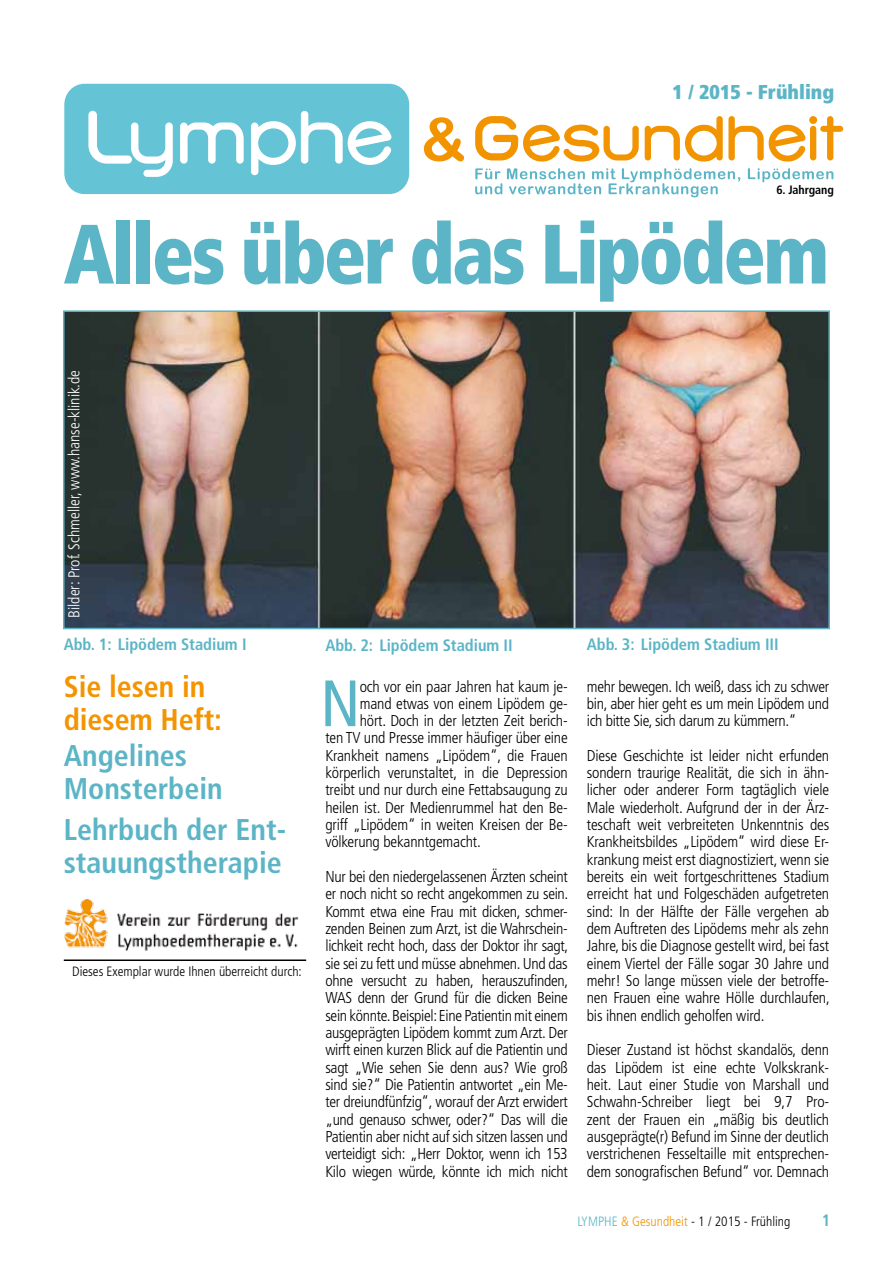
<style>
.page{position:relative;width:893px;height:1263px;background:#fff}
.page>*{position:absolute;margin:0;border:0;box-sizing:border-box;transform-origin:0 0}
.t1{font:900 condensed 84px "Frutiger";letter-spacing:-.03em;color:#5cb5c6;scale:.9 1}
.t2{font:condensed 65.4px "Frutiger";color:#5cb5c6}
.t3{font:700 condensed 30px/33px "Frutiger";color:#5cb5c6}
.t4{font:700 condensed 30px/33px "Frutiger";color:#f39400}
.t5{font:900 condensed 20.1px "Frutiger";color:#5cb5c6}
.t6{font:700 condensed 16.5px "Frutiger";color:#5cb5c6}
.t7{font:300 condensed 15.75px/17.4px "Frutiger";letter-spacing:-.01em;color:#000;text-align:justify}
.t8{font:300 condensed 15.75px "Frutiger";color:#fff}
.t9{font:300 condensed 13.5px "Frutiger";color:#000}
.t10{font:700 condensed 12px "Frutiger";color:#000}
.s1{color:#5cb5c6}
.s2{color:#f39400}
</style>
<div class="page">
<hr style="left:64px;top:959px;width:242px;height:2px;background:#000">
<img style="left:65px;top:899px;width:234px;height:52px">
<svg style="left:424px;top:116px;width:419px;height:46px"></svg>
<div style="left:64px;top:84px;width:345px;height:110px;background:#64c3d5;border-radius:20px"></div>
<svg style="left:180px;top:122px;width:64px;height:42px"></svg>
<svg style="left:88px;top:111px;width:85px;height:66px"></svg>
<svg style="left:251px;top:111px;width:141px;height:64px"></svg>
<svg style="left:475px;top:168px;width:358px;height:29px"></svg>
<img style="left:66px;top:313px;width:761px;height:313px">
<div style="left:63px;top:310px;width:767px;height:319px;border:2px solid #5cb5c6"></div>
<p class="t5" style="left:672px;top:80px;width:163px">1 / 2015 - Frühling</p>
<p class="t10" style="left:776px;top:183px;width:59px">6. Jahrgang</p>
<h1 class="t1" style="left:64px;top:203px;width:852px">Alles über das Lipödem</h1>
<p class="t8" style="left:65px;top:618px;width:249px;rotate:-90deg">Bilder: Prof. Schmeller, www.hanse-klinik.de</p>
<p class="t6" style="left:64px;top:635px;width:184px">Abb. 1: Lipödem Stadium I</p>
<p class="t6" style="left:325px;top:635px;width:189px">Abb. 2: Lipödem Stadium II</p>
<p class="t6" style="left:587px;top:635px;width:193px">Abb. 3: Lipödem Stadium III</p>
<h3 class="t4" style="left:64px;top:670px;width:160px">Sie lesen in diesem Heft:</h3>
<h3 class="t3" style="left:64px;top:739px;width:160px">Angelines<br>Monsterbein</h3>
<h3 class="t3" style="left:64px;top:814px;width:224px">Lehrbuch der Ent&shy;stauungstherapie</h3>
<p class="t9" style="left:72px;top:963px;width:231px">Dieses Exemplar wurde Ihnen überreicht durch:</p>
<h2 class="t2" style="left:320px;top:665px;width:42px">N</h2>
<p class="t7" style="left:360px;top:677px;width:210px">och vor ein paar Jahren hat kaum je-</p>
<p class="t7" style="left:360px;top:695px;width:210px">mand etwas von einem Lipödem ge-</p>
<p class="t7" style="left:360px;top:712px;width:210px">hört. Doch in der letzten Zeit berich-</p>
<p class="t7" style="left:325px;top:729px;width:244px">ten TV und Presse immer häufiger über eine</p>
<p class="t7" style="left:325px;top:747px;width:244px">Krankheit namens „Lipödem“, die Frauen</p>
<p class="t7" style="left:325px;top:764px;width:244px">körperlich verunstaltet, in die Depression</p>
<p class="t7" style="left:325px;top:781px;width:244px">treibt und nur durch eine Fettabsaugung zu</p>
<p class="t7" style="left:325px;top:799px;width:244px">heilen ist. Der Medienrummel hat den Be-</p>
<p class="t7" style="left:325px;top:816px;width:244px">griff „Lipödem“ in weiten Kreisen der Be-</p>
<p class="t7" style="left:325px;top:833px;width:157px">völkerung bekanntgemacht.</p>
<p class="t7" style="left:325px;top:868px;width:244px">Nur bei den niedergelassenen Ärzten scheint er noch nicht so recht angekommen zu sein.<br>Kommt etwa eine Frau mit dicken, schmer&shy;zenden Beinen zum Arzt, ist die Wahrschein&shy;lichkeit recht hoch, dass der Doktor ihr sagt, sie sei zu fett und müsse abnehmen. Und das ohne versucht zu haben, herauszufinden, WAS denn der Grund für die dicken Beine sein könnte. Beispiel: Eine Patientin mit einem ausgeprägten Lipödem kommt zum Arzt. Der wirft einen kurzen Blick auf die Patientin und sagt „Wie sehen Sie denn aus? Wie groß sind sie?“ Die Patientin antwortet „ein Me&shy;ter dreiundfünfzig“, worauf der Arzt erwidert „und genauso schwer, oder?“ Das will die Patientin aber nicht auf sich sitzen lassen und verteidigt sich: „Herr Doktor, wenn ich 153<br>Kilo wiegen würde, könnte ich mich nicht</p>
<p class="t7" style="left:587px;top:678px;width:244px">mehr bewegen. Ich weiß, dass ich zu schwer bin, aber hier geht es um mein Lipödem und ich bitte Sie, sich darum zu kümmern.“</p>
<p class="t7" style="left:587px;top:747px;width:244px">Diese Geschichte ist leider nicht erfunden sondern traurige Realität, die sich in ähn&shy;licher oder anderer Form tagtäglich viele Male wiederholt. Aufgrund der in der Ärz&shy;teschaft weit verbreiteten Unkenntnis des Krankheitsbildes „Lipödem“ wird diese Er&shy;krankung meist erst diagnostiziert, wenn sie bereits ein weit fortgeschrittenes Stadium erreicht hat und Folgeschäden aufgetreten sind: In der Hälfte der Fälle vergehen ab dem Auftreten des Lipödems mehr als zehn Jahre, bis die Diagnose gestellt wird, bei fast einem Viertel der Fälle sogar 30 Jahre und mehr! So lange müssen viele der betroffe&shy;nen Frauen eine wahre Hölle durchlaufen, bis ihnen endlich geholfen wird.</p>
<p class="t7" style="left:587px;top:1041px;width:244px">Dieser Zustand ist höchst skandalös, denn das Lipödem ist eine echte Volkskrank&shy;heit. Laut einer Studie von Marshall und Schwahn-Schreiber liegt bei 9,7 Pro&shy;zent der Frauen ein „mäßig bis deutlich ausgeprägte(r) Befund im Sinne der deutlich verstrichenen Fesseltaille mit entsprechen&shy;dem sonografischen Befund“ vor. Demnach</p>
<p class="t9" style="left:578px;top:1213px;width:214px"><span class="s1">Lymphe</span> <span class="s2">&amp; Gesundheit</span> - 1 / 2015 - Frühling</p>
<p class="t6" style="left:822px;top:1210px;width:10px">1</p>
</div>
